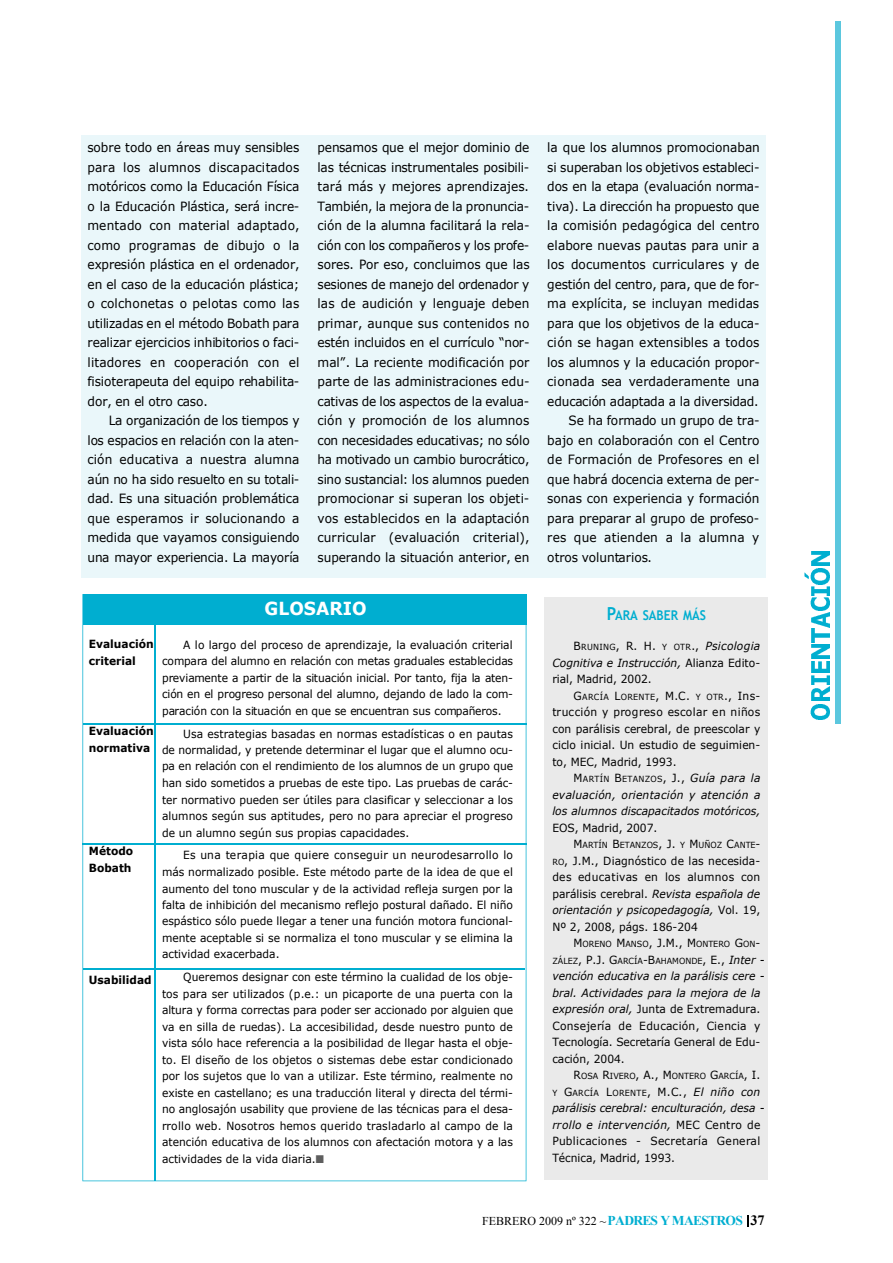
<style>
.page{position:relative;width:893px;height:1263px;background:#fff}
.page>*{position:absolute;margin:0;border:0;box-sizing:border-box;transform-origin:0 0}
.t1{font:700 18px "Verdana";color:#fff;scale:.95 1}
.t2{font:700 13.5px "Trebuchet MS";color:#00aed0;scale:.9 1}
.t3{font:12.75px/19.5px "Verdana";color:#000;text-align:justify;scale:.95 1}
.t4{font:12.75px "Verdana";letter-spacing:-.03em;color:#000;scale:.95 1}
.t5{font:12.75px "Verdana";letter-spacing:.02em;color:#000;scale:.95 1}
.t6{font:12px "Times New Roman";color:#000}
.t7{font:11.25px/16.5px "Verdana";color:#000;text-align:justify;scale:.95 1}
.t8{font:italic 11.25px/16.5px "Verdana";color:#000;scale:.95 1}
.t9{font:700 11.25px/16.2px "Verdana";color:#000;scale:.95 1}
.t10{font:8.4px/16.5px "Verdana";color:#000;scale:.95 1}
.s1{color:#5e5e5e}
.s2{font-size:18px}
.s3{font-size:11.25px}
.s4{font-style:italic;font-size:11.25px}
.s5{font-style:italic}
.s6{font-size:8.4px}
.s7{font-weight:700;font-size:13.5px;color:#00aed0}
.s8{font-weight:700;font-size:14.25px}
</style>
<div class="page">
<img style="left:810px;top:704px;width:20px;height:16px">
<img style="left:811px;top:675px;width:18px;height:26px">
<img style="left:811px;top:662px;width:18px;height:11px">
<img style="left:811px;top:645px;width:18px;height:14px">
<img style="left:810px;top:598px;width:20px;height:44px">
<img style="left:811px;top:586px;width:18px;height:9px">
<img style="left:804px;top:569px;width:26px;height:15px">
<img style="left:811px;top:552px;width:18px;height:14px">
<div style="left:835px;top:22px;width:6px;height:702px;background:#5bc7de"></div>
<div style="left:81px;top:135px;width:684px;height:442px;background:#eaf7fa"></div>
<svg style="left:82px;top:594px;width:444px;height:587px"></svg>
<div style="left:83px;top:594px;width:444px;height:31px;background:#00aed0"></div>
<div style="left:161px;top:639px;width:353px;height:538px;background:#fff"></div>
<hr style="left:83px;top:723px;width:444px;height:2px;background:#00aed0">
<hr style="left:82px;top:843px;width:444px;height:2px;background:#00aed0">
<hr style="left:83px;top:968px;width:442px;height:1px;background:#00aed0">
<hr style="left:154px;top:624px;width:2px;height:557px;background:#00aed0">
<div style="left:544px;top:597px;width:224px;height:582px;background:#eaeaea"></div>
<p class="t3" style="left:87px;top:137px;width:225px">sobre todo en áreas muy sensibles para los alumnos discapacitados motóricos como la Educación Física o la Educación Plástica, será incre&shy;mentado con material adaptado, como programas de dibujo o la expresión plástica en el ordenador, en el caso de la educación plástica; o colchonetas o pelotas como las utilizadas en el método Bobath para realizar ejercicios inhibitorios o faci&shy;litadores en cooperación con el fisioterapeuta del equipo rehabilita&shy;dor, en el otro caso.</p>
<p class="t3" style="left:87px;top:410px;width:225px;text-indent:21px">La organización de los tiempos y los espacios en relación con la aten&shy;ción educativa a nuestra alumna aún no ha sido resuelto en su totali&shy;dad. Es una situación problemática que esperamos ir solucionando a medida que vayamos consiguiendo una mayor experiencia. La mayoría</p>
<p class="t3" style="left:318px;top:137px;width:225px">pensamos que el mejor dominio de las técnicas instrumentales posibili&shy;tará más y mejores aprendizajes.<br>También, la mejora de la pronuncia&shy;ción de la alumna facilitará la rela&shy;ción con los compañeros y los profe&shy;sores. Por eso, concluimos que las sesiones de manejo del ordenador y las de audición y lenguaje deben primar, aunque sus contenidos no estén incluidos en el currículo “nor&shy;mal”. La reciente modificación por parte de las administraciones edu&shy;cativas de los aspectos de la evalua&shy;ción y promoción de los alumnos con necesidades educativas; no sólo ha motivado un cambio burocrático, sino sustancial: los alumnos pueden promocionar si superan los objeti&shy;vos establecidos en la adaptación curricular (evaluación criterial), superando la situación anterior, en</p>
<p class="t3" style="left:547px;top:137px;width:225px">la que los alumnos promocionaban</p>
<p class="t3" style="left:547px;top:157px;width:225px">si superaban los objetivos estableci-</p>
<p class="t4" style="left:547px;top:178px;width:225px">dos en la etapa (evaluación norma-</p>
<p class="t3" style="left:547px;top:196px;width:225px">tiva). La dirección ha propuesto que</p>
<p class="t3" style="left:547px;top:216px;width:225px">la comisión pedagógica del centro</p>
<p class="t3" style="left:547px;top:235px;width:225px">elabore nuevas pautas para unir a</p>
<p class="t3" style="left:547px;top:254px;width:225px">los documentos curriculares y de</p>
<p class="t3" style="left:547px;top:274px;width:225px">gestión del centro, para, que de for-</p>
<p class="t3" style="left:547px;top:293px;width:225px">ma explícita, se incluyan medidas</p>
<p class="t3" style="left:547px;top:313px;width:225px">para que los objetivos de la educa-</p>
<p class="t3" style="left:547px;top:333px;width:225px">ción se hagan extensibles a todos</p>
<p class="t3" style="left:547px;top:352px;width:225px">los alumnos y la educación propor-</p>
<p class="t3" style="left:547px;top:371px;width:225px">cionada sea verdaderamente una</p>
<p class="t3" style="left:547px;top:391px;width:224px">educación adaptada a la diversidad.</p>
<p class="t3" style="left:568px;top:410px;width:203px">Se ha formado un grupo de tra-</p>
<p class="t3" style="left:547px;top:430px;width:225px">bajo en colaboración con el Centro</p>
<p class="t3" style="left:547px;top:450px;width:225px">de Formación de Profesores en el</p>
<p class="t3" style="left:547px;top:469px;width:225px">que habrá docencia externa de per-</p>
<p class="t3" style="left:547px;top:488px;width:225px">sonas con experiencia y formación</p>
<p class="t3" style="left:547px;top:508px;width:225px">para preparar al grupo de profeso-</p>
<p class="t5" style="left:547px;top:529px;width:225px">res que atienden a la alumna y</p>
<p class="t3" style="left:547px;top:547px;width:111px">otros voluntarios.</p>
<p class="t9" style="left:89px;top:636px;width:70px">Evaluación criterial</p>
<p class="t9" style="left:89px;top:722px;width:70px">Evaluación normativa</p>
<p class="t9" style="left:89px;top:843px;width:48px">Método<br>Bobath</p>
<p class="t9" style="left:89px;top:972px;width:67px">Usabilidad</p>
<h1 class="t1" style="left:265px;top:596px;width:109px">GLOSARIO</h1>
<p class="t7" style="left:162px;top:636px;width:371px;text-indent:21px">A lo largo del proceso de aprendizaje, la evaluación criterial compara del alumno en relación con metas graduales establecidas previamente a partir de la situación inicial. Por tanto, fija la aten&shy;ción en el progreso personal del alumno, dejando de lado la com&shy;paración con la situación en que se encuentran sus compañeros.</p>
<p class="t7" style="left:162px;top:725px;width:371px;text-indent:21px">Usa estrategias basadas en normas estadísticas o en pautas de normalidad, y pretende determinar el lugar que el alumno ocu&shy;pa en relación con el rendimiento de los alumnos de un grupo que han sido sometidos a pruebas de este tipo. Las pruebas de carác&shy;ter normativo pueden ser útiles para clasificar y seleccionar a los alumnos según sus aptitudes, pero no para apreciar el progreso de un alumno según sus propias capacidades.</p>
<p class="t7" style="left:162px;top:847px;width:371px;text-indent:21px">Es una terapia que quiere conseguir un neurodesarrollo lo más normalizado posible. Este método parte de la idea de que el aumento del tono muscular y de la actividad refleja surgen por la falta de inhibición del mecanismo reflejo postural dañado. El niño espástico sólo puede llegar a tener una función motora funcional&shy;mente aceptable si se normaliza el tono muscular y se elimina la actividad exacerbada.</p>
<p class="t7" style="left:162px;top:969px;width:371px;text-indent:21px">Queremos designar con este término la cualidad de los obje&shy;tos para ser utilizados (p.e.: un picaporte de una puerta con la altura y forma correctas para poder ser accionado por alguien que va en silla de ruedas). La accesibilidad, desde nuestro punto de vista sólo hace referencia a la posibilidad de llegar hasta el obje&shy;to. El diseño de los objetos o sistemas debe estar condicionado por los sujetos que lo van a utilizar. Este término, realmente no existe en castellano; es una traducción literal y directa del térmi&shy;no anglosajón usability que proviene de las técnicas para el desa&shy;rrollo web. Nosotros hemos querido trasladarlo al campo de la atención educativa de los alumnos con afectación motora y a las actividades de la vida diaria.<span class="s1">■</span></p>
<p class="t2" style="left:607px;top:608px;width:112px"><span class="s2">P</span>ARA SABER MÁS</p>
<p class="t10" style="left:573px;top:639px;width:198px"><span class="s3">B</span>R U N IN G<span class="s3">, R. H.</span> Y O T R<span class="s3">.,</span> <span class="s4">P s ic o lo g ia</span></p>
<p class="t7" style="left:552px;top:654px;width:220px"><span class="s5">Cognitiva e Instrucción,</span> Alianza Edito&shy;rial, Madrid, 2002.</p>
<p class="t10" style="left:573px;top:688px;width:198px"><span class="s3">G</span>A R C ÍA <span class="s3">L</span>O R E N T E<span class="s3">, M.C.</span> Y O T R<span class="s3">., Ins-</span></p>
<p class="t7" style="left:552px;top:703px;width:220px">trucción y progreso escolar en niños con parálisis cerebral, de preescolar y ciclo inicial. Un estudio de seguimien&shy;to, MEC, Madrid, 1993.</p>
<p class="t10" style="left:573px;top:771px;width:198px"><span class="s3">M</span>A R T ÍN <span class="s3">B</span>E T A N Z O S<span class="s3">, J.,</span> <span class="s4">Guía para la</span></p>
<p class="t8" style="left:552px;top:786px;width:220px">evaluación, orientación y atención a los alumnos discapacitados motóricos,</p>
<p class="t7" style="left:552px;top:819px;width:112px">EOS, Madrid, 2007.</p>
<p class="t10" style="left:573px;top:837px;width:198px"><span class="s3">M</span>ARTÍN <span class="s3">B</span>ETANZOS<span class="s3">, J.</span> Y <span class="s3">M</span>UÑOZ <span class="s3">C</span>ANTE<span class="s3">-</span></p>
<p class="t7" style="left:552px;top:852px;width:221px"><span class="s6">R O</span>, J.M., Diagnóstico de las necesida&shy;des educativas en los alumnos con parálisis cerebral. <span class="s5">Revista española de orientación y psicopedagogía,</span> Vol. 19, Nº 2, 2008, págs. 186-204</p>
<p class="t10" style="left:552px;top:936px;width:225px;text-indent:21px"><span class="s3">M</span>O R E N O <span class="s3">M</span>A N S O<span class="s3">, J.M., M</span>O N T E R O <span class="s3">G</span>O N<span class="s3">-<br></span>ZÁLEZ<span class="s3">, P.J. G</span>ARCÍA<span class="s3">-B</span>AHAMONDE<span class="s3">, E.,</span> <span class="s4">Inter -</span></p>
<p class="t7" style="left:552px;top:968px;width:225px;text-align:left"><span class="s5">vención educativa en la parálisis cere - bral. Actividades para la mejora de la expresión oral,</span> Junta de Extremadura.<br>Consejería de Educación, Ciencia y Tecnología. Secretaría General de Edu&shy;cación, 2004.</p>
<p class="t10" style="left:552px;top:1068px;width:220px;text-align:right"><span class="s3">R</span>OSA <span class="s3">R</span>IVERO<span class="s3">, A., M</span>ONTERO <span class="s3">G</span>ARCÍA<span class="s3">, I.<br></span>Y <span class="s3">G</span>A R C ÍA <span class="s3">L</span>O R E N T E<span class="s3">, M.C.,</span> <span class="s4">El niño con</span></p>
<p class="t7" style="left:552px;top:1099px;width:225px;text-align:left"><span class="s5">parálisis cerebral: enculturación, desa - rrollo e intervención,</span> MEC Centro de Publicaciones - Secretaría General Técnica, Madrid, 1993.</p>
<p class="t6" style="left:482px;top:1214px;width:284px">FEBRERO 2009 nº 322 ~<span class="s7">PADRES YMAESTROS</span> <span class="s8">37</span></p>
</div>
